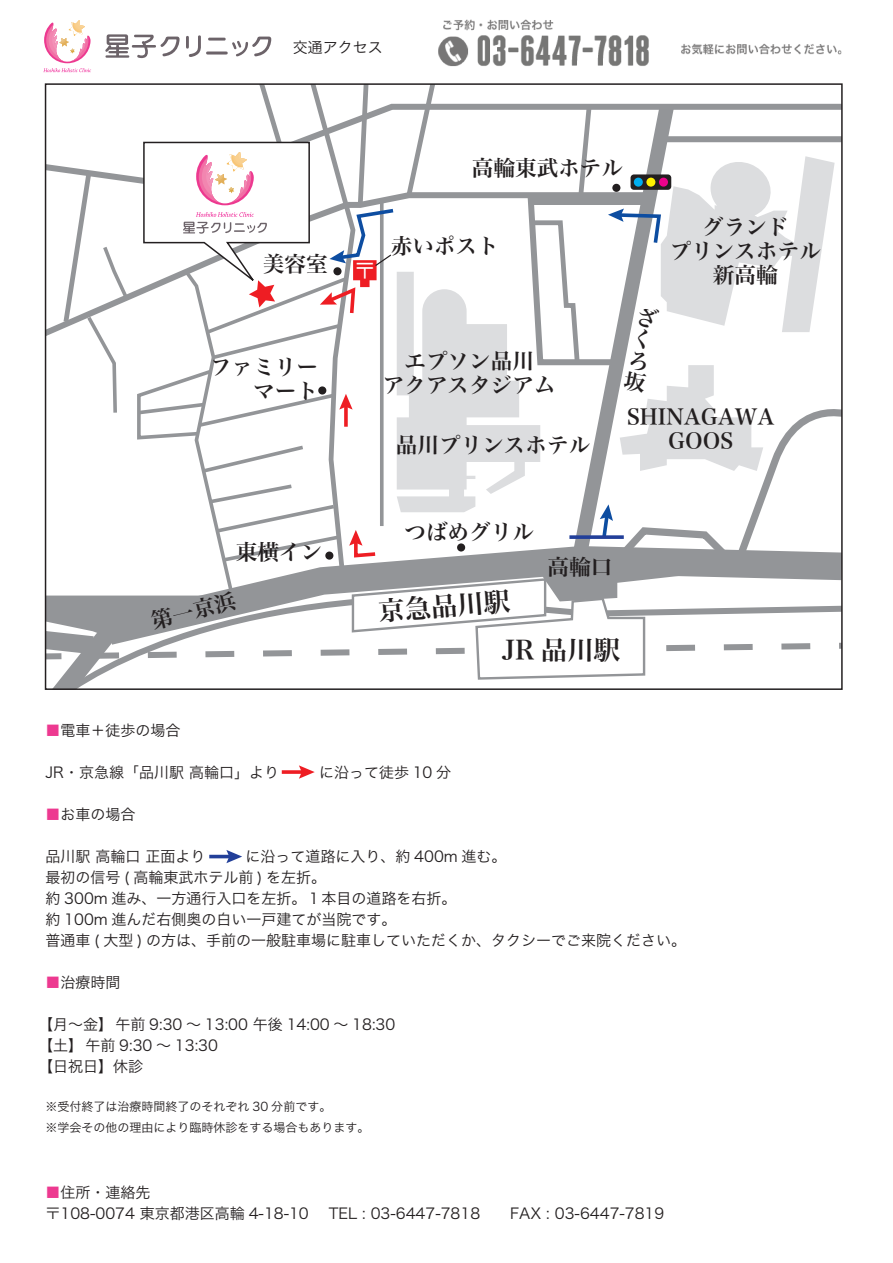
<style>
.page{position:relative;width:893px;height:1263px;background:#fff}
.page>*{position:absolute;margin:0;border:0;box-sizing:border-box;transform-origin:0 0}
.t1{font:26.4px "Hira Min Pro W6";color:#231f20}
.t2{font:21.6px/24px "Hira Min Pro W6";color:#231f20;text-align:center}
.t3{font:21.6px "Hira Min Pro W6";color:#fff}
.t4{font:15px/21px "Hira Kaku Pro W3";color:#231f20}
.t5{font:12px/21px "Hira Kaku Pro W3";color:#231f20}
.s1{color:#ed3990}
</style>
<div class="page">
<img style="left:438px;top:19px;width:404px;height:48px">
<svg style="left:282px;top:770px;width:17px;height:4px"></svg>
<svg style="left:299px;top:765px;width:16px;height:14px"></svg>
<hr style="left:209px;top:855px;width:22px;height:3px;background:#223f99">
<svg style="left:226px;top:850px;width:16px;height:13px"></svg>
<svg style="left:105px;top:34px;width:75px;height:24px"></svg>
<svg style="left:186px;top:35px;width:85px;height:22px"></svg>
<svg style="left:43px;top:20px;width:48px;height:52px"></svg>
<svg style="left:46px;top:84px;width:796px;height:605px"></svg>
<p class="t4" style="left:293px;top:36px;width:91px">交通アクセス</p>
<h2 class="t2" style="left:263px;top:251px;width:66px">美容室</h2>
<h2 class="t2" style="left:210px;top:353px;width:109px;text-align:right">ファミリーマート</h2>
<h2 class="t2" style="left:472px;top:154px;width:153px">高輪東武ホテル</h2>
<h2 class="t3" style="left:354px;top:252px;width:23px">〒</h2>
<h2 class="t2" style="left:391px;top:233px;width:109px">赤いポスト</h2>
<h2 class="t2" style="left:383px;top:347px;width:174px">エプソン品川<br>アクアスタジアム</h2>
<h2 class="t2" style="left:639px;top:304px;width:13px;line-height:21.6px;text-align:justify;rotate:11deg">ざくろ坂</h2>
<h2 class="t2" style="left:670px;top:214px;width:153px">グランド<br>プリンスホテル新高輪</h2>
<h2 class="t2" style="left:236px;top:538px;width:88px">東横イン</h2>
<h2 class="t2" style="left:148px;top:608px;width:88px;rotate:-14deg">第一京浜</h2>
<h2 class="t2" style="left:396px;top:431px;width:196px">品川プリンスホテル</h2>
<h2 class="t2" style="left:627px;top:403px;width:149px">SHINAGAWA<br>GOOS</h2>
<h2 class="t2" style="left:404px;top:518px;width:131px">つばめグリル</h2>
<h1 class="t1" style="left:377px;top:587px;width:133px;rotate:-4deg">京急品川駅</h1>
<h2 class="t2" style="left:547px;top:554px;width:66px">高輪口</h2>
<h1 class="t1" style="left:502px;top:626px;width:120px">JR 品川駅</h1>
<p class="t4" style="left:46px;top:718px;width:136px"><span class="s1">■</span>電車＋徒歩の場合</p>
<p class="t4" style="left:46px;top:760px;width:235px">JR・京急線「品川駅 高輪口」より</p>
<p class="t4" style="left:319px;top:760px;width:134px">に沿って徒歩 10 分</p>
<p class="t4" style="left:46px;top:802px;width:91px"><span class="s1">■</span>お車の場合</p>
<p class="t4" style="left:46px;top:844px;width:161px">品川駅 高輪口 正面より</p>
<p class="t4" style="left:46px;top:844px;width:642px;text-indent:200px">に沿って道路に入り、約 400m 進む。<br>最初の信号 ( 高輪東武ホテル前 ) を左折。<br>約 300m 進み、一方通行入口を左折。１本目の道路を右折。<br>約 100m 進んだ右側奥の白い一戸建てが当院です。<br>普通車 ( 大型 ) の方は、手前の一般駐車場に駐車していただくか、タクシーでご来院ください。</p>
<p class="t4" style="left:46px;top:970px;width:76px"><span class="s1">■</span>治療時間</p>
<p class="t4" style="left:38px;top:1012px;width:359px">【月～金】 午前 9:30 ～ 13:00 午後 14:00 ～ 18:30【土】 午前 9:30 ～ 13:30<br>【日祝日】休診</p>
<p class="t5" style="left:46px;top:1095px;width:326px">※受付終了は治療時間終了のそれぞれ 30 分前です。<br>※学会その他の理由により臨時休診をする場合もあります。</p>
<p class="t4" style="left:46px;top:1180px;width:265px"><span class="s1">■</span>住所・連絡先<br>〒108-0074 東京都港区高輪 4-18-10</p>
<p class="t4" style="left:329px;top:1201px;width:337px">TEL : 03-6447-7818　　FAX : 03-6447-7819</p>
</div>
